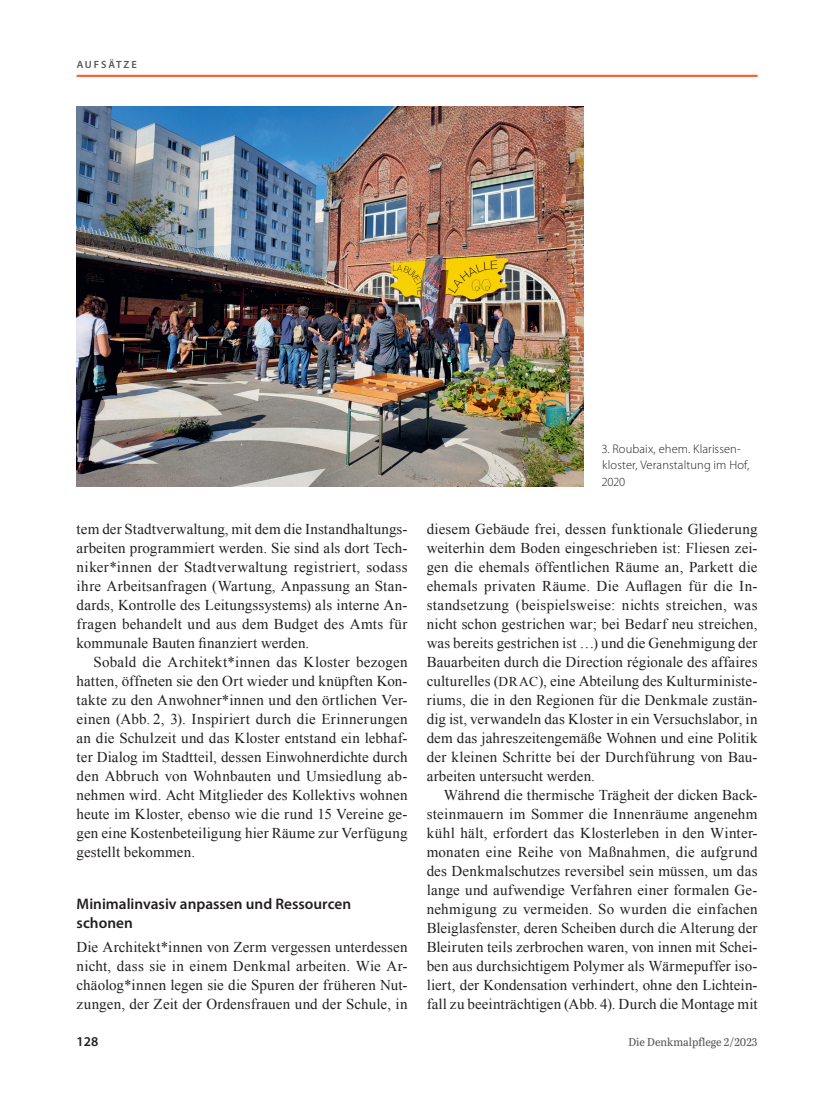
<style>
.page{position:relative;width:830px;height:1106px;background:#fff}
.page>*{position:absolute;margin:0;border:0;box-sizing:border-box;transform-origin:0 0}
.DD_Zwischenüberschrift{font:600 15.3px/18.9px "Myriad Pro";color:#231f20}
.DD_Fließtext{font:15px/19px "Times New Roman";letter-spacing:.01em;color:#231f20;text-align:justify}
.DD_Kapitelanfang{font:15px/18.9px "Times New Roman";letter-spacing:.01em;color:#231f20;text-align:justify}
.t1{font:600 13.5px "Myriad Pro";color:#231f20}
.DD_Bildlegenden{font:300 12.45px/16.5px "Myriad Pro";letter-spacing:.01em;color:#231f20}
.t2{font:11.25px "Abril Titling";color:#57585a}
.t3{font:600 10.5px "Myriad Pro";letter-spacing:.18em;color:#57585a}
.s1{font-size:13.5px}
</style>
<div class="page">
<hr style="left:77px;top:75px;width:680px;height:2px;background:#f26640">
<img style="left:77px;top:106px;width:506px;height:380px">
<p class="t3" style="left:77px;top:58px;width:62px">AUFSÄTZE</p>
<p class="DD_Fließtext" style="left:77px;top:519px;width:332px">tem der Stadtverwaltung, mit dem die Instandhaltungs&shy;arbeiten programmiert werden. Sie sind als dort Tech&shy;niker*innen der Stadtverwaltung registriert, sodass ihre Arbeitsanfragen (Wartung, Anpassung an Stan&shy;dards, Kontrolle des Leitungssystems) als interne An&shy;fragen behandelt und aus dem Budget des Amts für kommunale Bauten finanziert werden.</p>
<p class="DD_Fließtext" style="left:77px;top:652px;width:332px;text-indent:17px">Sobald die Architekt*innen das Kloster bezogen hatten, öffneten sie den Ort wieder und knüpften Kon&shy;takte zu den Anwohner*innen und den örtlichen Ver&shy;einen (Abb. 2, 3). Inspiriert durch die Erinnerungen an die Schulzeit und das Kloster entstand ein lebhaf&shy;ter Dialog im Stadtteil, dessen Einwohnerdichte durch den Abbruch von Wohnbauten und Umsiedlung ab&shy;nehmen wird. Acht Mitglieder des Kollektivs wohnen heute im Kloster, ebenso wie die rund 15 Vereine ge&shy;gen eine Kostenbeteiligung hier Räume zur Verfügung gestellt bekommen.</p>
<p class="DD_Zwischenüberschrift" style="left:77px;top:894px;width:276px">Minimalinvasiv anpassen und Ressourcen schonen</p>
<p class="DD_Kapitelanfang" style="left:77px;top:936px;width:332px">Die Architekt*innen von Zerm vergessen unterdessen nicht, dass sie in einem Denkmal arbeiten. Wie Ar&shy;chäolog*innen legen sie die Spuren der früheren Nut&shy;zungen, der Zeit der Ordensfrauen und der Schule, in</p>
<p class="DD_Bildlegenden" style="left:602px;top:440px;width:148px">3. Roubaix, ehem. Klarissen&shy;kloster, Veranstaltung im Hof,<br>2020</p>
<p class="DD_Kapitelanfang" style="left:426px;top:519px;width:332px">diesem Gebäude frei, dessen funktionale Gliederung weiterhin dem Boden eingeschrieben ist: Fliesen zei&shy;gen die ehemals öffentlichen Räume an, Parkett die ehemals privaten Räume. Die Auflagen für die In&shy;standsetzung (beispielsweise: nichts streichen, was nicht schon gestrichen war; bei Bedarf neu streichen, was bereits gestrichen ist …) und die Genehmigung der Bauarbeiten durch die Direction régionale des affaires culturelles (<span class="s1">DRAC</span>), eine Abteilung des Kulturministe&shy;riums, die in den Regionen für die Denkmale zustän&shy;dig ist, verwandeln das Kloster in ein Versuchslabor, in dem das jahreszeitengemäße Wohnen und eine Politik der kleinen Schritte bei der Durchführung von Bau&shy;arbeiten untersucht werden.</p>
<p class="DD_Fließtext" style="left:426px;top:785px;width:332px;text-indent:17px">Während die thermische Trägheit der dicken Back&shy;steinmauern im Sommer die Innenräume angenehm kühl hält, erfordert das Klosterleben in den Winter&shy;monaten eine Reihe von Maßnahmen, die aufgrund des Denkmalschutzes reversibel sein müssen, um das lange und aufwendige Verfahren einer formalen Ge&shy;nehmigung zu vermeiden. So wurden die einfachen Bleiglasfenster, deren Scheiben durch die Alterung der Bleiruten teils zerbrochen waren, von innen mit Schei&shy;ben aus durchsichtigem Polymer als Wärmepuffer iso&shy;liert, der Kondensation verhindert, ohne den Lichtein&shy;fall zu beeinträchtigen (Abb. 4). Durch die Montage mit</p>
<p class="t1" style="left:77px;top:1033px;width:23px">128</p>
<p class="t2" style="left:628px;top:1034px;width:131px">Die Denkmalpflege 2/2023</p>
</div>
